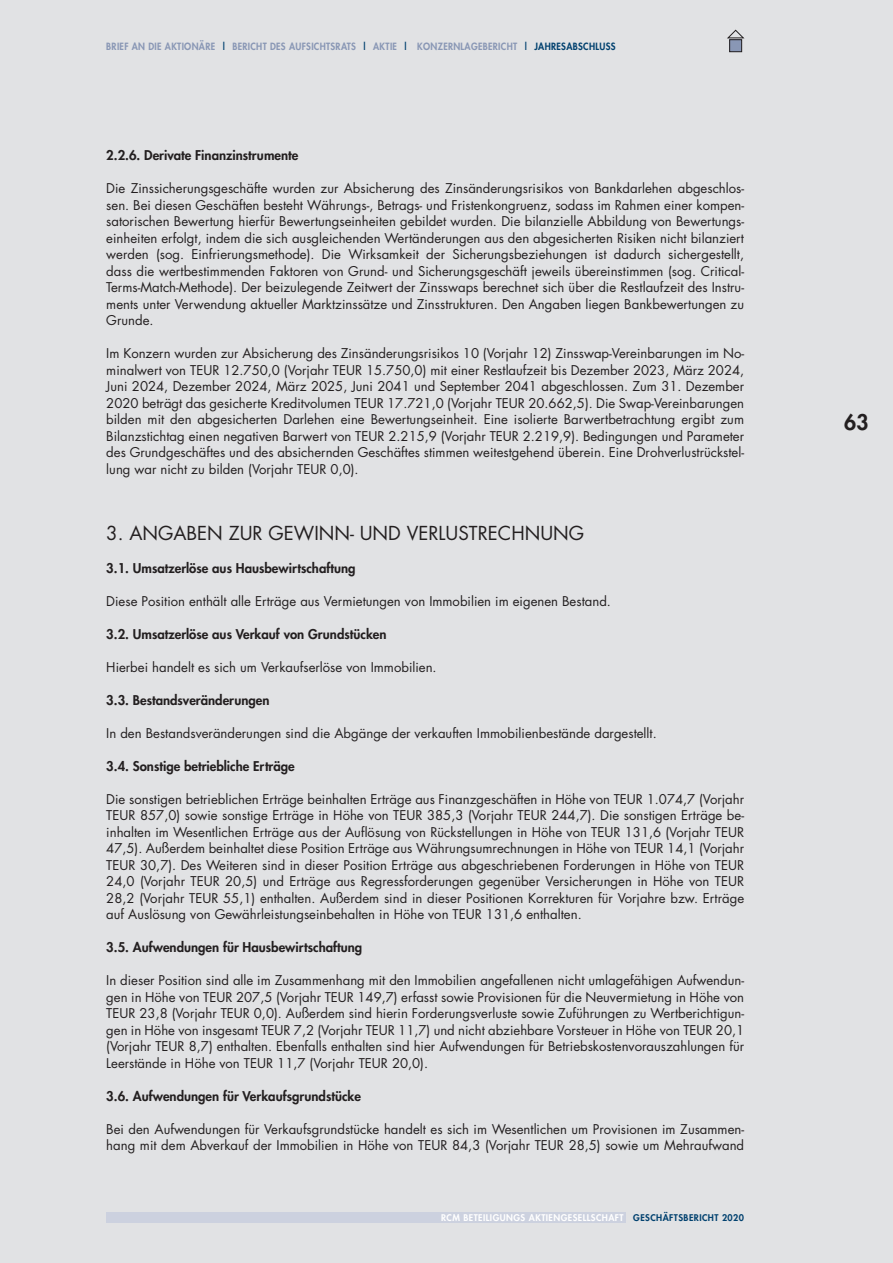
<style>
.page{position:relative;width:893px;height:1263px;background:#e1e2e4}
.page>*{position:absolute;margin:0;border:0;box-sizing:border-box;transform-origin:0 0}
.t1{font:800 21px "Futura";color:#231f20}
.t2{font:18.75px "Futura";color:#231f20}
.t3{font:13.2px/16.5px "Futura";color:#231f20;text-align:justify}
.t4{font:800 13.2px "Futura";color:#231f20}
.t5{font:800 9.75px "Futura";letter-spacing:.035em;color:#8997b5;scale:.93 1}
.t6{font:800 9px "Futura";letter-spacing:.05em;color:#fff}
.s1{color:#01416f}
</style>
<div class="page">
<div style="left:106px;top:1213px;width:520px;height:10px;background:#ccd1df"></div>
<div style="left:730px;top:40px;width:12px;height:12px;background:#8997b5"></div>
<div style="left:729px;top:39px;width:13px;height:13px;border:1px solid #231f20"></div>
<svg style="left:727px;top:29px;width:18px;height:10px"></svg>
<p class="t5" style="left:106px;top:40px;width:549px">BRIEF AN DIE AKTIONÄRE <span class="s1">|</span> BERICHT DES AUFSICHTSRATS <span class="s1">|</span> AKTIE <span class="s1">|</span> KONZERNLAGEBERICHT <span class="s1">| JAHRESABSCHLUSS</span></p>
<p class="t4" style="left:106px;top:146px;width:194px">2.2.6. Derivate Finanzinstrumente</p>
<p class="t3" style="left:106px;top:180px;width:639px">Die Zinssicherungsgeschäfte wurden zur Absicherung des Zinsänderungsrisikos von Bankdarlehen abgeschlos&shy;sen. Bei diesen Geschäften besteht Währungs-, Betrags- und Fristenkongruenz, sodass im Rahmen einer kompen&shy;satorischen Bewertung hierfür Bewertungseinheiten gebildet wurden. Die bilanzielle Abbildung von Bewertungs&shy;einheiten erfolgt, indem die sich ausgleichenden Wertänderungen aus den abgesicherten Risiken nicht bilanziert werden (sog. Einfrierungsmethode). Die Wirksamkeit der Sicherungsbeziehungen ist dadurch sichergestellt, dass die wertbestimmenden Faktoren von Grund- und Sicherungsgeschäft jeweils übereinstimmen (sog. Critical-Terms-Match-Methode). Der beizulegende Zeitwert der Zinsswaps berechnet sich über die Restlaufzeit des Instru&shy;ments unter Verwendung aktueller Marktzinssätze und Zinsstrukturen. Den Angaben liegen Bankbewertungen zu Grunde.</p>
<p class="t3" style="left:106px;top:345px;width:639px">Im Konzern wurden zur Absicherung des Zinsänderungsrisikos 10 (Vorjahr 12) Zinsswap-Vereinbarungen im No&shy;minalwert von TEUR 12.750,0 (Vorjahr TEUR 15.750,0) mit einer Restlaufzeit bis Dezember 2023, März 2024, Juni 2024, Dezember 2024, März 2025, Juni 2041 und September 2041 abgeschlossen. Zum 31. Dezember 2020 beträgt das gesicherte Kreditvolumen TEUR 17.721,0 (Vorjahr TEUR 20.662,5). Die Swap-Vereinbarungen bilden mit den abgesicherten Darlehen eine Bewertungseinheit. Eine isolierte Barwertbetrachtung ergibt zum Bilanzstichtag einen negativen Barwert von TEUR 2.215,9 (Vorjahr TEUR 2.219,9). Bedingungen und Parameter des Grundgeschäftes und des absichernden Geschäftes stimmen weitestgehend überein. Eine Drohverlustrückstel&shy;lung war nicht zu bilden (Vorjahr TEUR 0,0).</p>
<h2 class="t2" style="left:106px;top:520px;width:479px">3. ANGABEN ZUR GEWINN- UND VERLUSTRECHNUNG</h2>
<p class="t4" style="left:106px;top:559px;width:251px">3.1. Umsatzerlöse aus Hausbewirtschaftung</p>
<p class="t3" style="left:106px;top:592px;width:506px">Diese Position enthält alle Erträge aus Vermietungen von Immobilien im eigenen Bestand.</p>
<p class="t4" style="left:106px;top:625px;width:282px">3.2. Umsatzerlöse aus Verkauf von Grundstücken</p>
<p class="t3" style="left:106px;top:658px;width:332px">Hierbei handelt es sich um Verkaufserlöse von Immobilien.</p>
<p class="t4" style="left:106px;top:691px;width:165px">3.3. Bestandsveränderungen</p>
<p class="t3" style="left:106px;top:724px;width:552px">In den Bestandsveränderungen sind die Abgänge der verkauften Immobilienbestände dargestellt.</p>
<p class="t4" style="left:106px;top:757px;width:190px">3.4. Sonstige betriebliche Erträge</p>
<p class="t3" style="left:106px;top:790px;width:639px">Die sonstigen betrieblichen Erträge beinhalten Erträge aus Finanzgeschäften in Höhe von TEUR 1.074,7 (Vorjahr TEUR 857,0) sowie sonstige Erträge in Höhe von TEUR 385,3 (Vorjahr TEUR 244,7). Die sonstigen Erträge be&shy;inhalten im Wesentlichen Erträge aus der Auflösung von Rückstellungen in Höhe von TEUR 131,6 (Vorjahr TEUR 47,5). Außerdem beinhaltet diese Position Erträge aus Währungsumrechnungen in Höhe von TEUR 14,1 (Vorjahr TEUR 30,7). Des Weiteren sind in dieser Position Erträge aus abgeschriebenen Forderungen in Höhe von TEUR 24,0 (Vorjahr TEUR 20,5) und Erträge aus Regressforderungen gegenüber Versicherungen in Höhe von TEUR 28,2 (Vorjahr TEUR 55,1) enthalten. Außerdem sind in dieser Positionen Korrekturen für Vorjahre bzw. Erträge auf Auslösung von Gewährleistungseinbehalten in Höhe von TEUR 131,6 enthalten.</p>
<p class="t4" style="left:106px;top:938px;width:257px">3.5. Aufwendungen für Hausbewirtschaftung</p>
<p class="t3" style="left:106px;top:972px;width:639px">In dieser Position sind alle im Zusammenhang mit den Immobilien angefallenen nicht umlagefähigen Aufwendun&shy;gen in Höhe von TEUR 207,5 (Vorjahr TEUR 149,7) erfasst sowie Provisionen für die Neuvermietung in Höhe von TEUR 23,8 (Vorjahr TEUR 0,0). Außerdem sind hierin Forderungsverluste sowie Zuführungen zu Wertberichtigun&shy;gen in Höhe von insgesamt TEUR 7,2 (Vorjahr TEUR 11,7) und nicht abziehbare Vorsteuer in Höhe von TEUR 20,1 (Vorjahr TEUR 8,7) enthalten. Ebenfalls enthalten sind hier Aufwendungen für Betriebskostenvorauszahlungen für Leerstände in Höhe von TEUR 11,7 (Vorjahr TEUR 20,0).</p>
<p class="t4" style="left:106px;top:1087px;width:256px">3.6. Aufwendungen für Verkaufsgrundstücke</p>
<p class="t3" style="left:106px;top:1120px;width:639px">Bei den Aufwendungen für Verkaufsgrundstücke handelt es sich im Wesentlichen um Provisionen im Zusammen&shy;hang mit dem Abverkauf der Immobilien in Höhe von TEUR 84,3 (Vorjahr TEUR 28,5) sowie um Mehraufwand</p>
<p class="t6" style="left:441px;top:1212px;width:304px">RCM BETEILIGUNGS AKTIENGESELLSCHAFT <span class="s1">GESCHÄFTSBERICHT 2020</span></p>
<h1 class="t1" style="left:844px;top:408px;width:26px">63</h1>
</div>
